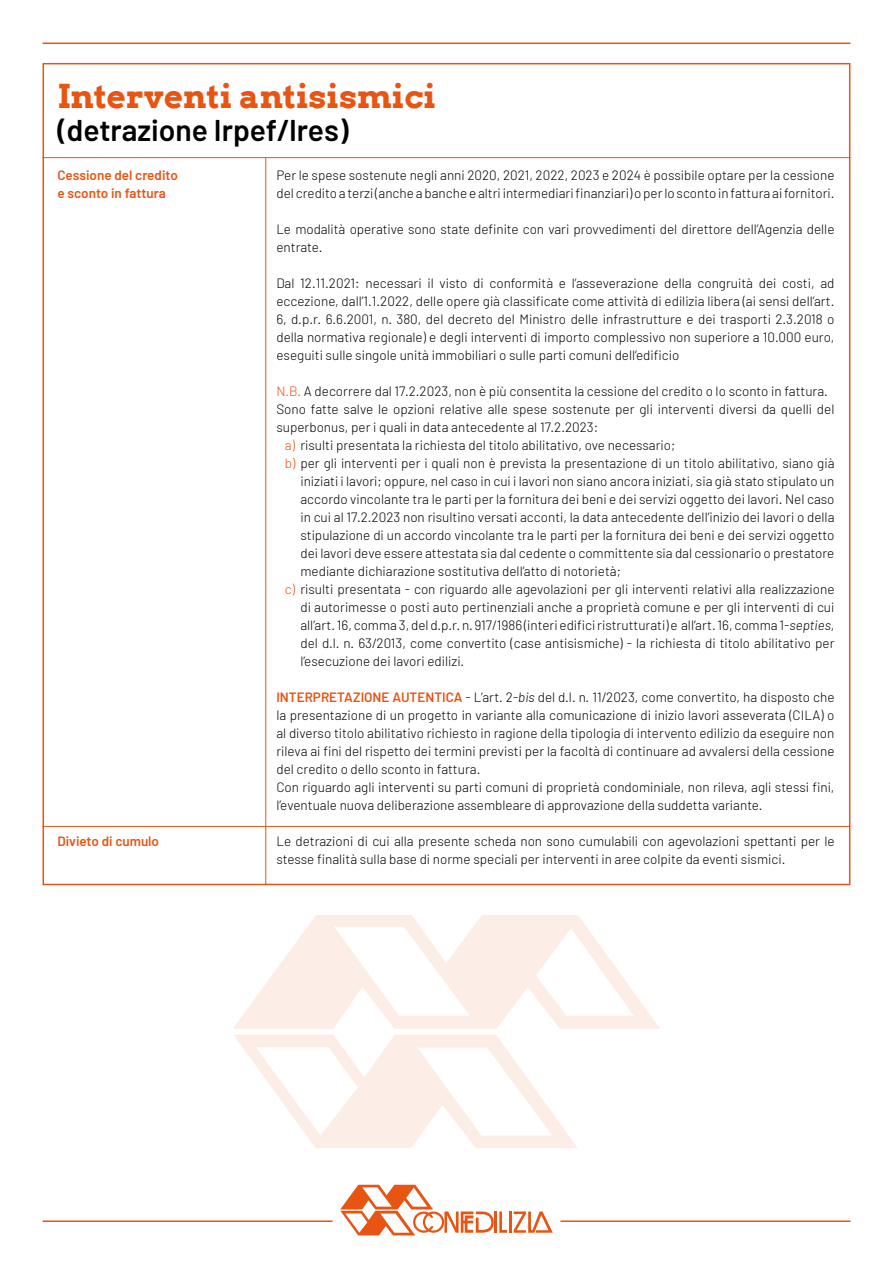
<style>
.page{position:relative;width:893px;height:1263px;background:#fff}
.page>*{position:absolute;margin:0;border:0;box-sizing:border-box;transform-origin:0 0}
.t1{font:700 33px "Arvo";color:#e85412}
.t2{font:600 30px "Barlow";color:#000}
.t3{font:300 13.5px/18px "Barlow";color:#000}
.t4{font:600 13.5px/18px "Barlow";color:#e85412}
.s1{color:#e85412}
.s2{font-style:italic}
.s3{font-weight:600;color:#e85412}
</style>
<div class="page">
<hr style="left:509px;top:1211px;width:2px;height:22px;background:#e85412">
<svg style="left:514px;top:1211px;width:39px;height:22px"></svg>
<svg style="left:340px;top:1185px;width:167px;height:50px"></svg>
<hr style="left:43px;top:1220px;width:290px;height:2px;background:#e85412">
<hr style="left:560px;top:1220px;width:290px;height:2px;background:#e85412">
<hr style="left:43px;top:43px;width:807px;height:1px;background:#e85412">
<hr style="left:43px;top:157px;width:807px;height:1px;background:#e85412">
<hr style="left:265px;top:158px;width:1px;height:727px;background:#e85412">
<hr style="left:43px;top:826px;width:807px;height:1px;background:#e85412">
<svg style="left:233px;top:915px;width:427px;height:114px"></svg>
<svg style="left:234px;top:1034px;width:343px;height:114px"></svg>
<h1 class="t1" style="left:57px;top:76px;width:380px">Interventi antisismici</h1>
<h2 class="t2" style="left:57px;top:112px;width:293px">(detrazione Irpef/Ires)</h2>
<p class="t3" style="left:276px;top:166px;width:560px">Per le spese sostenute negli anni 2020, 2021, 2022, 2023 e 2024 è possibile optare per la cessione del credito a terzi (anche a banche e altri intermediari finanziari) o per lo sconto in fattura ai fornitori.</p>
<p class="t3" style="left:276px;top:220px;width:560px">Le modalità operative sono state definite con vari provvedimenti del direttore dell’Agenzia delle entrate.</p>
<p class="t3" style="left:276px;top:274px;width:560px;text-align:justify">Dal 12.11.2021: necessari il visto di conformità e l’asseverazione della congruità dei costi, ad eccezione, dall’1.1.2022, delle opere già classificate come attività di edilizia libera (ai sensi dell’art.<br>6, d.p.r. 6.6.2001, n. 380, del decreto del Ministro delle infrastrutture e dei trasporti 2.3.2018 o della normativa regionale) e degli interventi di importo complessivo non superiore a 10.000 euro, eseguiti sulle singole unità immobiliari o sulle parti comuni dell’edificio</p>
<p class="t3" style="left:276px;top:382px;width:553px"><span class="s1">N.B.</span> A decorrere dal 17.2.2023, non è più consentita la cessione del credito o lo sconto in fattura.</p>
<p class="t3" style="left:276px;top:400px;width:560px">Sono fatte salve le opzioni relative alle spese sostenute per gli interventi diversi da quelli del</p>
<p class="t3" style="left:276px;top:418px;width:323px">superbonus, per i quali in data antecedente al 17.2.2023:</p>
<p class="t3" style="left:285px;top:436px;width:392px"><span class="s1">a)</span> risulti presentata la richiesta del titolo abilitativo, ove necessario;</p>
<p class="t3" style="left:285px;top:454px;width:551px"><span class="s1">b)</span> per gli interventi per i quali non è prevista la presentazione di un titolo abilitativo, siano già</p>
<p class="t3" style="left:300px;top:472px;width:535px">iniziati i lavori; oppure, nel caso in cui i lavori non siano ancora iniziati, sia già stato stipulato un</p>
<p class="t3" style="left:300px;top:490px;width:536px">accordo vincolante tra le parti per la fornitura dei beni e dei servizi oggetto dei lavori. Nel caso</p>
<p class="t3" style="left:300px;top:508px;width:536px">in cui al 17.2.2023 non risultino versati acconti, la data antecedente dell’inizio dei lavori o della</p>
<p class="t3" style="left:300px;top:526px;width:536px">stipulazione di un accordo vincolante tra le parti per la fornitura dei beni e dei servizi oggetto</p>
<p class="t3" style="left:300px;top:544px;width:536px">dei lavori deve essere attestata sia dal cedente o committente sia dal cessionario o prestatore</p>
<p class="t3" style="left:300px;top:561px;width:322px">mediante dichiarazione sostitutiva dell’atto di notorietà;</p>
<p class="t3" style="left:285px;top:579px;width:551px"><span class="s1">c)</span> risulti presentata - con riguardo alle agevolazioni per gli interventi relativi alla realizzazione</p>
<p class="t3" style="left:300px;top:597px;width:536px">di autorimesse o posti auto pertinenziali anche a proprietà comune e per gli interventi di cui</p>
<p class="t3" style="left:300px;top:615px;width:536px">all’art. 16, comma 3, del d.p.r. n. 917/1986 (interi edifici ristrutturati) e all’art. 16, comma 1-<span class="s2">septies</span>,</p>
<p class="t3" style="left:300px;top:633px;width:536px">del d.l. n. 63/2013, come convertito (case antisismiche) - la richiesta di titolo abilitativo per</p>
<p class="t3" style="left:300px;top:651px;width:165px">l’esecuzione dei lavori edilizi.</p>
<p class="t3" style="left:276px;top:687px;width:560px"><span class="s3">INTERPRETAZIONE AUTENTICA</span> - L’art. 2-<span class="s2">bis</span> del d.l. n. 11/2023, come convertito, ha disposto che la presentazione di un progetto in variante alla comunicazione di inizio lavori asseverata (CILA) o al diverso titolo abilitativo richiesto in ragione della tipologia di intervento edilizio da eseguire non rileva ai fini del rispetto dei termini previsti per la facoltà di continuare ad avvalersi della cessione del credito o dello sconto in fattura.<br>Con riguardo agli interventi su parti comuni di proprietà condominiale, non rileva, agli stessi fini, l’eventuale nuova deliberazione assembleare di approvazione della suddetta variante.</p>
<p class="t3" style="left:276px;top:831px;width:560px">Le detrazioni di cui alla presente scheda non sono cumulabili con agevolazioni spettanti per le stesse finalità sulla base di norme speciali per interventi in aree colpite da eventi sismici.</p>
<p class="t4" style="left:57px;top:166px;width:122px">Cessione del credito e sconto in fattura</p>
<p class="t4" style="left:57px;top:832px;width:103px">Divieto di cumulo</p>
</div>
